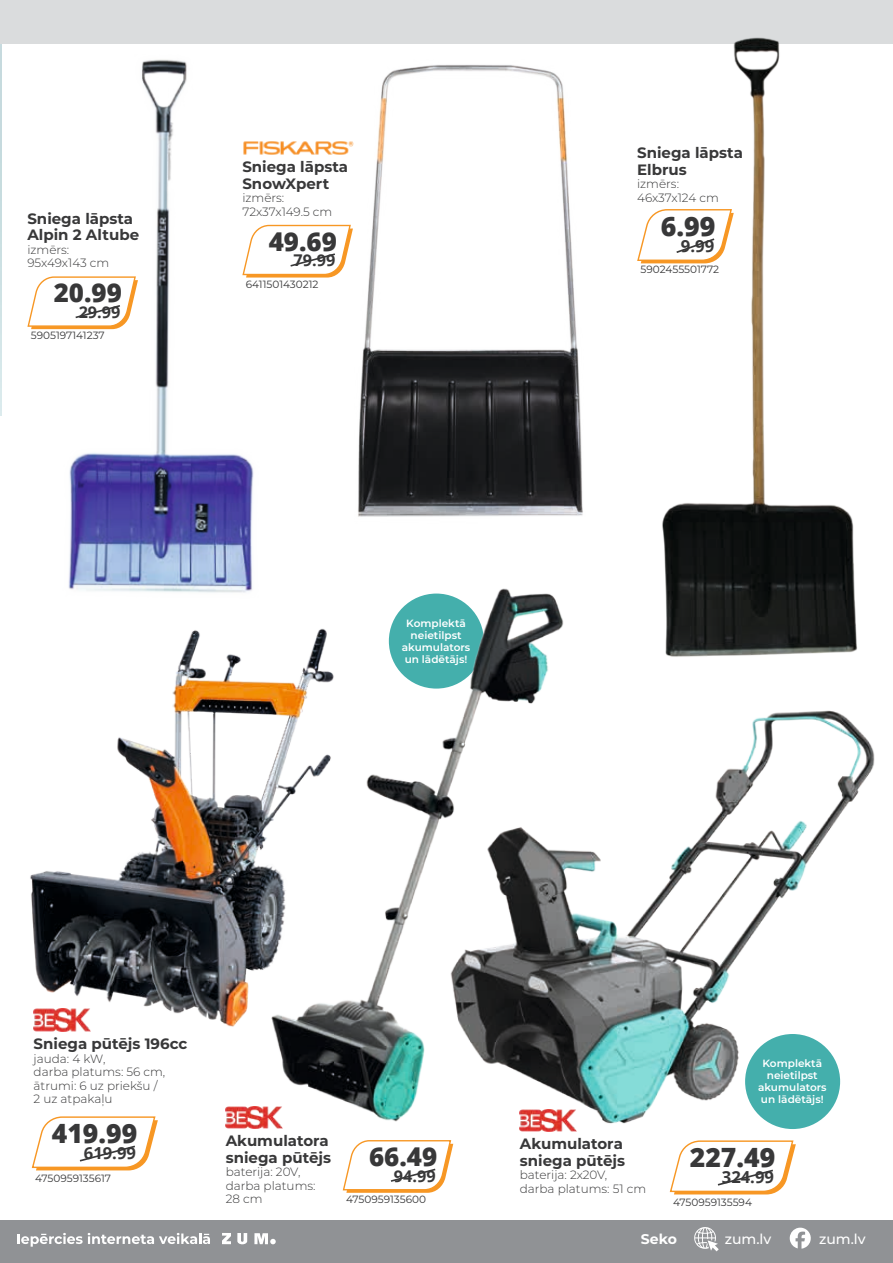
<style>
.page{position:relative;width:893px;height:1263px;background:#fff}
.page>*{position:absolute;margin:0;border:0;box-sizing:border-box;transform-origin:0 0}
.t1{font:800 26.7px "Open Sans";color:#383839}
.t2{font:800 26.55px "Open Sans";color:#383839}
.t3{font:800 25.95px "Open Sans";color:#383839}
.t4{font:700 16.65px "Open Sans";color:#383839}
.t5{font:700 16.2px "Open Sans";color:#383839}
.t6{font:700 15px/16.5px "Montserrat";color:#383839}
.t7{font:500 14.1px "Montserrat";color:#fff}
.t8{font:700 14.1px "Montserrat";color:#fff}
.t9{font:300 12px/13.5px "Montserrat";color:#383839}
.t10{font:600 10.5px/12px "Montserrat";color:#fff;text-align:center}
.t11{font:10.5px "Montserrat";color:#383839}
</style>
<div class="page">
<img style="left:0;top:44px;width:1px;height:371px">
<div style="left:0;top:1px;width:892px;height:43px;background:#dadcdd"></div>
<div style="left:0;top:1220px;width:893px;height:43px;background:#909295"></div>
<svg style="left:222px;top:1233px;width:9px;height:11px"></svg>
<svg style="left:237px;top:1233px;width:10px;height:11px"></svg>
<svg style="left:254px;top:1233px;width:22px;height:11px"></svg>
<svg style="left:17px;top:1233px;width:193px;height:14px"></svg>
<svg style="left:790px;top:1228px;width:21px;height:21px"></svg>
<svg style="left:694px;top:1227px;width:25px;height:24px"></svg>
<img style="left:581px;top:710px;width:294px;height:419px">
<img style="left:30px;top:630px;width:200px;height:402px">
<div style="left:745px;top:1034px;width:95px;height:95px;background:#44afac;border-radius:50%"></div>
<img style="left:34px;top:1009px;width:56px;height:22px">
<img style="left:226px;top:1106px;width:4px;height:22px">
<svg style="left:31px;top:1116px;width:127px;height:54px"></svg>
<svg style="left:669px;top:1140px;width:127px;height:54px"></svg>
<img style="left:230px;top:588px;width:351px;height:544px">
<img style="left:60px;top:59px;width:212px;height:541px">
<img style="left:358px;top:65px;width:225px;height:452px">
<img style="left:640px;top:37px;width:217px;height:620px">
<svg style="left:342px;top:1140px;width:111px;height:53px"></svg>
<svg style="left:27px;top:276px;width:111px;height:53px"></svg>
<svg style="left:241px;top:224px;width:112px;height:54px"></svg>
<svg style="left:637px;top:208px;width:97px;height:55px"></svg>
<img style="left:242px;top:140px;width:112px;height:15px">
<p class="t6" style="left:27px;top:210px;width:113px">Sniega lāpsta<br>Alpin 2 Altube</p>
<p class="t9" style="left:27px;top:243px;width:83px">izmērs:<br>95x49x143 cm</p>
<h3 class="t3" style="left:54px;top:273px;width:70px">20.99</h3>
<h3 class="t5" style="left:79px;top:301px;width:43px">29.99</h3>
<p class="t11" style="left:31px;top:328px;width:75px">5905197141237</p>
<p class="t6" style="left:242px;top:158px;width:107px">Sniega lāpsta<br>SnowXpert</p>
<p class="t9" style="left:242px;top:191px;width:91px">izmērs:<br>72x37x149.5 cm</p>
<h3 class="t3" style="left:269px;top:221px;width:70px">49.69</h3>
<h3 class="t5" style="left:294px;top:249px;width:43px">79.99</h3>
<p class="t11" style="left:246px;top:277px;width:74px">6411501430212</p>
<p class="t10" style="left:402px;top:616px;width:70px">Komplektā neietilpst akumulators un lādētājs!</p>
<p class="t6" style="left:34px;top:1035px;width:155px">Sniega pūtējs 196cc</p>
<p class="t9" style="left:34px;top:1051px;width:133px">jauda: 4 kW,<br>darba platums: 56 cm, ātrumi: 6 uz priekšu /<br>2 uz atpakaļu</p>
<p class="t6" style="left:637px;top:144px;width:107px">Sniega lāpsta<br>Elbrus</p>
<p class="t9" style="left:637px;top:177px;width:83px">izmērs:<br>46x37x124 cm</p>
<h1 class="t1" style="left:661px;top:206px;width:56px">6.99</h1>
<h3 class="t4" style="left:681px;top:234px;width:35px">9.99</h3>
<p class="t11" style="left:641px;top:262px;width:80px">5902455501772</p>
<p class="t10" style="left:758px;top:1057px;width:70px">Komplektā neietilpst akumulators un lādētājs!</p>
<h2 class="t2" style="left:52px;top:1113px;width:87px">419.99</h2>
<h3 class="t4" style="left:84px;top:1141px;width:54px">619.99</h3>
<h2 class="t2" style="left:690px;top:1137px;width:87px">227.49</h2>
<h3 class="t4" style="left:722px;top:1165px;width:54px">324.99</h3>
<p class="t6" style="left:226px;top:1132px;width:107px">Akumulatora sniega pūtējs</p>
<p class="t9" style="left:226px;top:1165px;width:91px">baterija: 20V, darba platums:<br>28 cm</p>
<p class="t6" style="left:520px;top:1135px;width:107px">Akumulatora sniega pūtējs</p>
<p class="t9" style="left:520px;top:1168px;width:128px">baterija: 2x20V,<br>darba platums: 51 cm</p>
<h3 class="t3" style="left:369px;top:1137px;width:70px">66.49</h3>
<h3 class="t5" style="left:394px;top:1164px;width:43px">94.99</h3>
<p class="t11" style="left:35px;top:1171px;width:77px">4750959135617</p>
<p class="t11" style="left:346px;top:1192px;width:81px">4750959135600</p>
<p class="t11" style="left:673px;top:1195px;width:80px">4750959135594</p>
<p class="t8" style="left:641px;top:1229px;width:38px">Seko</p>
<p class="t7" style="left:725px;top:1229px;width:48px">zum.lv</p>
<p class="t7" style="left:819px;top:1229px;width:48px">zum.lv</p>
</div>
